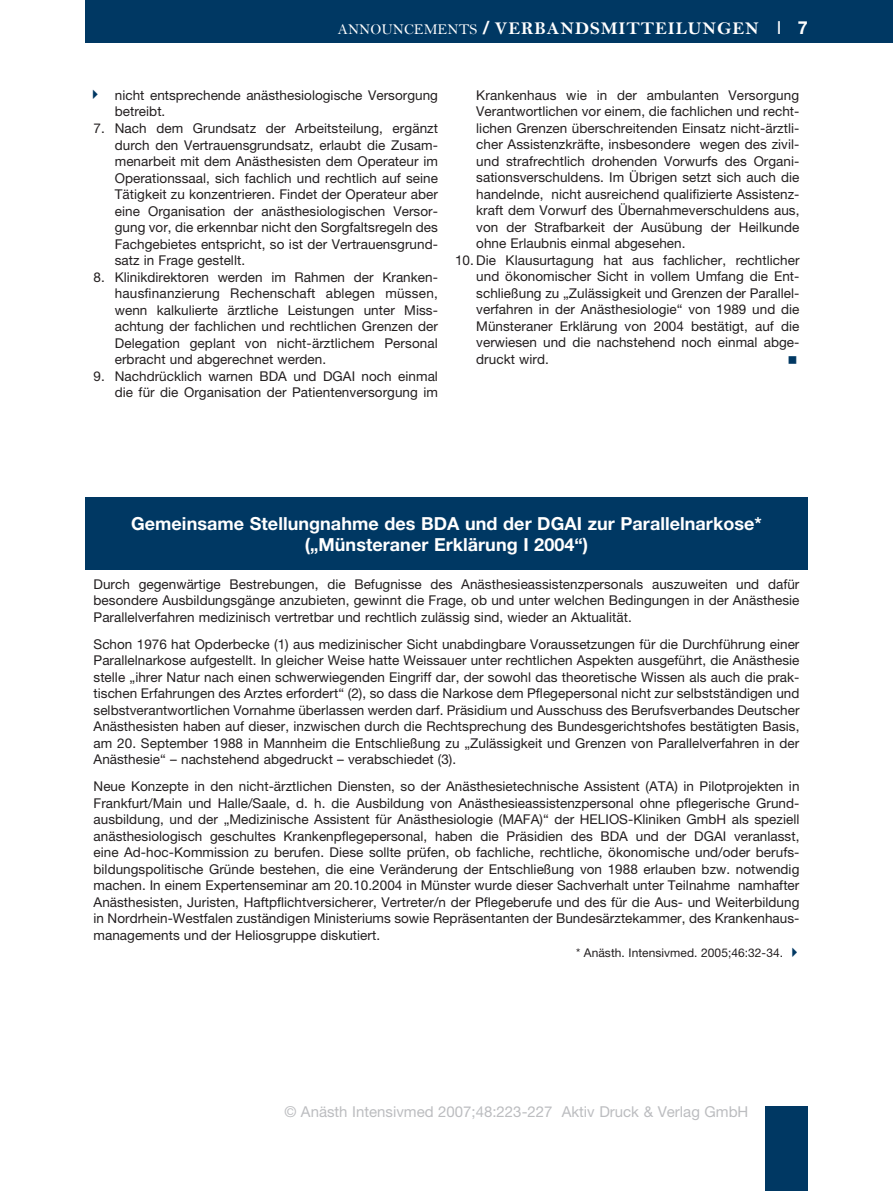
<style>
.page{position:relative;width:893px;height:1191px;background:#fff}
.page>*{position:absolute;margin:0;border:0;box-sizing:border-box;transform-origin:0 0}
.t1{font:700 18px/21.3px "Helvetica Neue";letter-spacing:.005em;color:#fff;text-align:center}
.t2{font:18px "Bell MT Bold";letter-spacing:.05em;color:#fff}
.t3{font:15px "Helvetica Neue";color:#bcbdc0}
.t4{font:13.5px/16.5px "Helvetica Neue";letter-spacing:.005em;color:#231f20;text-align:justify}
.t5{font:12px "Helvetica Neue";letter-spacing:.005em;color:#231f20}
.s1{font-family:"Bell";font-size:15px}
.s2{font-family:"Helvetica Neue";font-weight:700}
.s3{font-family:"Helvetica Neue"}
.s4{color:#003863}
</style>
<div class="page">
<div style="left:85px;top:0;width:808px;height:43px;background:#003863"></div>
<div style="left:765px;top:1106px;width:43px;height:85px;background:#003863"></div>
<div style="left:85px;top:497px;width:723px;height:73px;background:#003863"></div>
<h1 class="t2" style="left:338px;top:18px;width:472px"><span class="s1">ANNOUNCEMENTS</span> <span class="s2">/</span> VERBANDSMITTEILUNGEN <span class="s3">I</span> <span class="s2">7</span></h1>
<p class="t4" style="left:115px;top:87px;width:325px">nicht entsprechende anästhesiologische Versorgung betreibt.</p>
<p class="t4" style="left:115px;top:120px;width:325px;text-indent:-21px">7. Nach dem Grundsatz der Arbeitsteilung, ergänzt durch den Vertrauensgrundsatz, erlaubt die Zusam&shy;menarbeit mit dem Anästhesisten dem Operateur im Operationssaal, sich fachlich und rechtlich auf seine Tätigkeit zu konzentrieren. Findet der Operateur aber eine Organisation der anästhesiologischen Versor&shy;gung vor, die erkennbar nicht den Sorgfaltsregeln des Fachgebietes entspricht, so ist der Vertrauensgrund&shy;satz in Frage gestellt.</p>
<p class="t4" style="left:115px;top:268px;width:325px;text-indent:-21px">8. Klinikdirektoren werden im Rahmen der Kranken&shy;hausfinanzierung Rechenschaft ablegen müssen, wenn kalkulierte ärztliche Leistungen unter Miss&shy;achtung der fachlichen und rechtlichen Grenzen der Delegation geplant von nicht-ärztlichem Personal erbracht und abgerechnet werden.</p>
<p class="t4" style="left:94px;top:367px;width:346px;text-align:right">9. Nachdrücklich warnen BDA und DGAI noch einmal die für die Organisation der Patientenversorgung im</p>
<p class="t4" style="left:476px;top:87px;width:325px">Krankenhaus wie in der ambulanten Versorgung Verantwortlichen vor einem, die fachlichen und recht&shy;lichen Grenzen überschreitenden Einsatz nicht-ärztli&shy;cher Assistenzkräfte, insbesondere wegen des zivil&shy;und strafrechtlich drohenden Vorwurfs des Organi&shy;sationsverschuldens. Im Übrigen setzt sich auch die handelnde, nicht ausreichend qualifizierte Assistenz&shy;kraft dem Vorwurf des Übernahmeverschuldens aus, von der Strafbarkeit der Ausübung der Heilkunde ohne Erlaubnis einmal abgesehen.</p>
<p class="t4" style="left:476px;top:252px;width:325px;text-indent:-21px">10. Die Klausurtagung hat aus fachlicher, rechtlicher und ökonomischer Sicht in vollem Umfang die Ent&shy;schließung zu „Zulässigkeit und Grenzen der Parallel&shy;verfahren in der Anästhesiologie“ von 1989 und die Münsteraner Erklärung von 2004 bestätigt, auf die verwiesen und die nachstehend noch einmal abge&shy;druckt wird.</p>
<h1 class="t1" style="left:131px;top:513px;width:632px">Gemeinsame Stellungnahme des BDA und der DGAI zur Parallelnarkose* („Münsteraner Erklärung I 2004“)</h1>
<p class="t4" style="left:94px;top:575px;width:707px">Durch gegenwärtige Bestrebungen, die Befugnisse des Anästhesieassistenzpersonals auszuweiten und dafür besondere Ausbildungsgänge anzubieten, gewinnt die Frage, ob und unter welchen Bedingungen in der Anästhesie Parallelverfahren medizinisch vertretbar und rechtlich zulässig sind, wieder an Aktualität.</p>
<p class="t4" style="left:94px;top:635px;width:707px">Schon 1976 hat Opderbecke (1) aus medizinischer Sicht unabdingbare Voraussetzungen für die Durchführung einer Parallelnarkose aufgestellt. In gleicher Weise hatte Weissauer unter rechtlichen Aspekten ausgeführt, die Anästhesie stelle „ihrer Natur nach einen schwerwiegenden Eingriff dar, der sowohl das theoretische Wissen als auch die prak&shy;tischen Erfahrungen des Arztes erfordert“ (2), so dass die Narkose dem Pflegepersonal nicht zur selbstständigen und selbstverantwortlichen Vornahme überlassen werden darf. Präsidium und Ausschuss des Berufsverbandes Deutscher Anästhesisten haben auf dieser, inzwischen durch die Rechtsprechung des Bundesgerichtshofes bestätigten Basis, am 20. September 1988 in Mannheim die Entschließung zu „Zulässigkeit und Grenzen von Parallelverfahren in der Anästhesie“ – nachstehend abgedruckt – verabschiedet (3).</p>
<p class="t4" style="left:94px;top:778px;width:707px">Neue Konzepte in den nicht-ärztlichen Diensten, so der Anästhesietechnische Assistent (ATA) in Pilotprojekten in Frankfurt/Main und Halle/Saale, d. h. die Ausbildung von Anästhesieassistenzpersonal ohne pflegerische Grund&shy;ausbildung, und der „Medizinische Assistent für Anästhesiologie (MAFA)“ der HELIOS-Kliniken GmbH als speziell anästhesiologisch geschultes Krankenpflegepersonal, haben die Präsidien des BDA und der DGAI veranlasst, eine Ad-hoc-Kommission zu berufen. Diese sollte prüfen, ob fachliche, rechtliche, ökonomische und/oder berufs&shy;bildungspolitische Gründe bestehen, die eine Veränderung der Entschließung von 1988 erlauben bzw. notwendig machen. In einem Expertenseminar am 20.10.2004 in Münster wurde dieser Sachverhalt unter Teilnahme namhafter Anästhesisten, Juristen, Haftpflichtversicherer, Vertreter/n der Pflegeberufe und des für die Aus- und Weiterbildung in Nordrhein-Westfalen zuständigen Ministeriums sowie Repräsentanten der Bundesärztekammer, des Krankenhaus&shy;managements und der Heliosgruppe diskutiert.</p>
<p class="t5" style="left:576px;top:945px;width:227px">* Anästh. Intensivmed. 2005;46:32-34. <span class="s4">✔</span></p>
<p class="t3" style="left:284px;top:1102px;width:466px">© Anästh Intensivmed 2007;48:223-227 Aktiv Druck &amp; Verlag GmbH</p>
</div>
